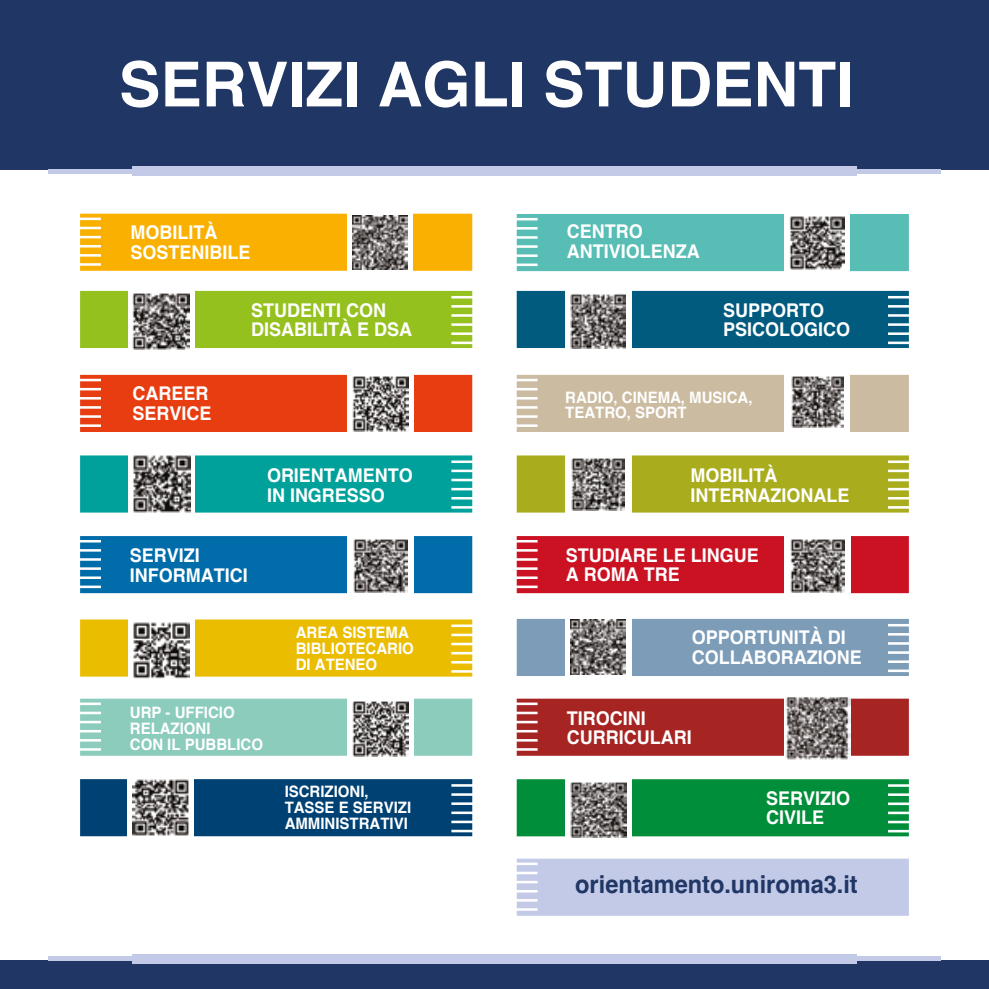
<style>
.page{position:relative;width:989px;height:989px;background:#fff}
.page>*{position:absolute;margin:0;border:0;box-sizing:border-box;transform-origin:0 0}
.t1{font:700 62.1px "Helvetica";color:#fff}
.t2{font:700 24.75px "Helvetica";color:#203664;scale:.95 1}
.t3{font:700 18.9px/19.3px "Helvetica";color:#fff;scale:.95 1}
.t4{font:700 15.75px/15.8px "Helvetica";color:#fff;scale:.95 1}
</style>
<div class="page">
<div style="left:0;top:0;width:989px;height:169px;background:#203664"></div>
<div style="left:0;top:960px;width:989px;height:29px;background:#203664"></div>
<hr style="left:48px;top:956px;width:892px;height:4px;background:#c3cae8">
<div style="left:132px;top:953px;width:724px;height:10px;background:#c3cae8"></div>
<hr style="left:48px;top:169px;width:892px;height:4px;background:#c3cae8">
<div style="left:132px;top:166px;width:724px;height:10px;background:#c3cae8"></div>
<div style="left:80px;top:214px;width:392px;height:57px;background:#f9b000"></div>
<div style="left:80px;top:698px;width:392px;height:57px;background:#8cccbd"></div>
<div style="left:80px;top:619px;width:392px;height:57px;background:#ebbd00"></div>
<div style="left:80px;top:779px;width:392px;height:57px;background:#004173"></div>
<div style="left:80px;top:291px;width:392px;height:57px;background:#95c11f"></div>
<div style="left:80px;top:375px;width:392px;height:57px;background:#e73d11"></div>
<div style="left:80px;top:455px;width:392px;height:57px;background:#00a19a"></div>
<div style="left:80px;top:536px;width:392px;height:57px;background:#006caa"></div>
<div style="left:517px;top:698px;width:392px;height:57px;background:#a62422"></div>
<div style="left:517px;top:779px;width:392px;height:57px;background:#008e3a"></div>
<div style="left:517px;top:858px;width:392px;height:57px;background:#c3cae8"></div>
<div style="left:517px;top:291px;width:392px;height:57px;background:#005b7e"></div>
<div style="left:517px;top:375px;width:392px;height:57px;background:#cbbba0"></div>
<div style="left:517px;top:214px;width:392px;height:57px;background:#58bdb5"></div>
<div style="left:517px;top:455px;width:392px;height:57px;background:#a9ac1c"></div>
<div style="left:517px;top:536px;width:392px;height:57px;background:#cb1223"></div>
<div style="left:517px;top:619px;width:392px;height:57px;background:#7d9cb8"></div>
<div style="left:347px;top:371px;width:66px;height:66px;background:#fff"></div>
<img style="left:352px;top:376px;width:56px;height:56px">
<div style="left:128px;top:288px;width:66px;height:66px;background:#fff"></div>
<img style="left:133px;top:293px;width:57px;height:57px">
<div style="left:128px;top:616px;width:66px;height:66px;background:#fff"></div>
<img style="left:133px;top:622px;width:56px;height:56px">
<div style="left:128px;top:451px;width:66px;height:66px;background:#fff"></div>
<img style="left:133px;top:455px;width:57px;height:57px">
<div style="left:565px;top:451px;width:66px;height:66px;background:#fff"></div>
<img style="left:572px;top:458px;width:52px;height:52px">
<div style="left:784px;top:533px;width:66px;height:66px;background:#fff"></div>
<img style="left:790px;top:539px;width:54px;height:54px">
<div style="left:565px;top:288px;width:66px;height:66px;background:#fff"></div>
<img style="left:570px;top:294px;width:55px;height:54px">
<div style="left:784px;top:210px;width:66px;height:65px;background:#fff"></div>
<img style="left:790px;top:216px;width:54px;height:54px">
<div style="left:784px;top:369px;width:66px;height:66px;background:#fff"></div>
<img style="left:791px;top:376px;width:52px;height:52px">
<img style="left:784px;top:697px;width:66px;height:63px">
<div style="left:347px;top:533px;width:66px;height:66px;background:#fff"></div>
<img style="left:353px;top:539px;width:54px;height:54px">
<div style="left:565px;top:614px;width:66px;height:66px;background:#fff"></div>
<img style="left:571px;top:620px;width:54px;height:55px">
<div style="left:347px;top:210px;width:66px;height:65px;background:#fff"></div>
<img style="left:353px;top:215px;width:54px;height:55px">
<div style="left:565px;top:776px;width:66px;height:66px;background:#fff"></div>
<img style="left:570px;top:782px;width:56px;height:55px">
<div style="left:347px;top:695px;width:66px;height:66px;background:#fff"></div>
<img style="left:352px;top:701px;width:56px;height:55px">
<div style="left:128px;top:774px;width:66px;height:66px;background:#fff"></div>
<img style="left:132px;top:779px;width:57px;height:57px">
<h1 class="t1" style="left:119px;top:47px;width:736px">SERVIZI AGLI STUDENTI</h1>
<p class="t3" style="left:130px;top:225px;width:128px">MOBILITÀ<br>SOSTENIBILE</p>
<p class="t3" style="left:567px;top:224px;width:141px">CENTRO<br>ANTIVIOLENZA</p>
<p class="t3" style="left:251px;top:303px;width:171px">STUDENTI CON<br>DISABILITÀ E DSA</p>
<p class="t3" style="left:723px;top:303px;width:135px">SUPPORTO<br>PSICOLOGICO</p>
<p class="t3" style="left:133px;top:386px;width:85px">CAREER<br>SERVICE</p>
<p class="t4" style="left:565px;top:391px;width:199px">RADIO, CINEMA, MUSICA,<br>TEATRO, SPORT</p>
<p class="t3" style="left:267px;top:468px;width:155px">ORIENTAMENTO<br>IN INGRESSO</p>
<p class="t3" style="left:690px;top:468px;width:169px">MOBILITÀ<br>INTERNAZIONALE</p>
<p class="t3" style="left:130px;top:548px;width:126px">SERVIZI<br>INFORMATICI</p>
<p class="t3" style="left:566px;top:547px;width:204px">STUDIARE LE LINGUE<br>A ROMA TRE</p>
<p class="t4" style="left:296px;top:626px;width:126px">AREA SISTEMA<br>BIBLIOTECARIO<br>DI ATENEO</p>
<p class="t3" style="left:692px;top:630px;width:180px">OPPORTUNITÀ DI<br>COLLABORAZIONE</p>
<p class="t4" style="left:130px;top:706px;width:142px">URP - UFFICIO<br>RELAZIONI<br>CON IL PUBBLICO</p>
<p class="t3" style="left:567px;top:710px;width:133px">TIROCINI<br>CURRICULARI</p>
<p class="t4" style="left:285px;top:785px;width:135px">ISCRIZIONI,<br>TASSE E SERVIZI<br>AMMINISTRATIVI</p>
<p class="t3" style="left:766px;top:790px;width:90px">SERVIZIO<br>CIVILE</p>
<h2 class="t2" style="left:575px;top:869px;width:299px">orientamento.uniroma3.it</h2>
</div>
